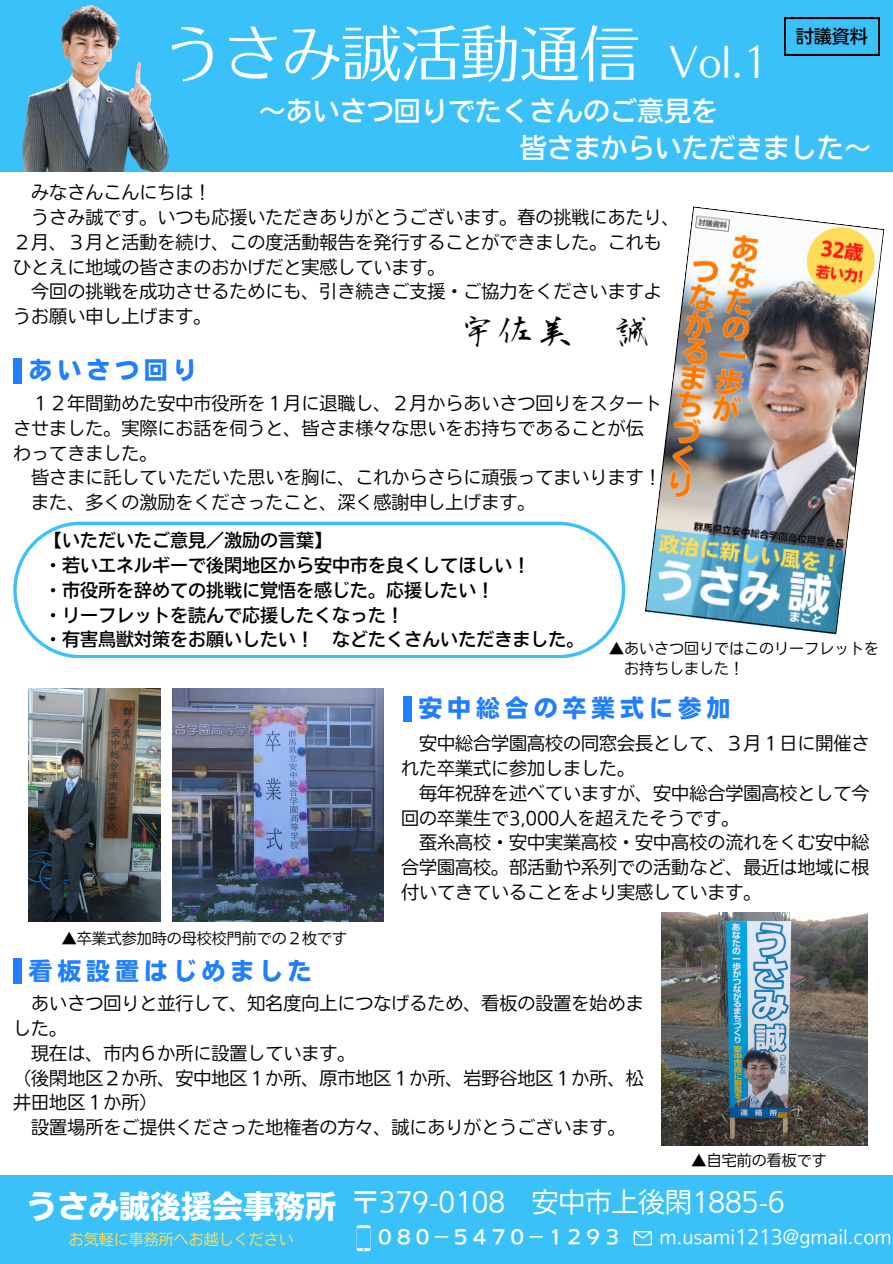
<style>
.page{position:relative;width:893px;height:1264px;background:#fff}
.page>*{position:absolute;margin:0;border:0;box-sizing:border-box;transform-origin:0 0}
.t1{font:59.4px "Nud Motoya Aporo Std W2 b";color:#fff}
.t2{font:40.35px "Nud Motoya Aporo Std W2 b";color:#fff}
.t3{font:39px "Kouzan Brush Font Gyousyo OTF";color:#000}
.t4{font:30.9px "Nud Motoya Cedar Std W6";color:#fff}
.t5{font:27px "Nud Motoya Cedar Std W4";color:#fff}
.t6{font:26.7px "Nud Motoya Cedar Std W2 b";color:#fff}
.t7{font:24px "Nud Motoya Cedar Std W6";letter-spacing:.2em;color:#1f7fff}
.t8{font:18.9px "Nud Motoya Cedar Std W2 b";color:#fff}
.t9{font:18.9px "Nud Motoya Cedar Std W4";color:#fff}
.t10{font:18px/24.8px "Nud Motoya Cedar Std W2 b";color:#000}
.t11{font:18px "Nud Motoya Cedar Std W4";color:#000}
.t12{font:15px "Nud Motoya Cedar Std W2 b";color:#000}
.t13{font:15px "Nud Motoya Cedar Std W2 b";color:#ffde59}
</style>
<div class="page">
<div style="left:0;top:1175px;width:892px;height:88px;background:#3bc1fa"></div>
<div style="left:0;top:0;width:892px;height:172px;background:#3bc1fa"></div>
<svg style="left:633px;top:1231px;width:18px;height:14px"></svg>
<svg style="left:356px;top:1225px;width:15px;height:26px"></svg>
<img style="left:22px;top:4px;width:147px;height:167px">
<img style="left:645px;top:206px;width:239px;height:428px">
<svg style="left:784px;top:18px;width:95px;height:37px"></svg>
<div style="left:13px;top:358px;width:9px;height:25px;background:#1f7fff"></div>
<svg style="left:13px;top:521px;width:612px;height:137px"></svg>
<img style="left:29px;top:688px;width:131px;height:233px">
<img style="left:173px;top:688px;width:210px;height:233px">
<svg style="left:403px;top:696px;width:8px;height:25px"></svg>
<div style="left:13px;top:958px;width:9px;height:25px;background:#1f7fff"></div>
<img style="left:661px;top:913px;width:206px;height:232px">
<p class="t1" style="left:163px;top:24px;width:477px">うさみ誠活動通信</p>
<p class="t5" style="left:259px;top:97px;width:460px">～あいさつ回りでたくさんのご意見を</p>
<p class="t5" style="left:520px;top:134px;width:350px">皆さまからいただきました～</p>
<p class="t11" style="left:795px;top:27px;width:74px">討議資料</p>
<p class="t2" style="left:668px;top:41px;width:101px">Vol.1</p>
<p class="t10" style="left:31px;top:180px;width:182px">みなさんこんにちは！</p>
<p class="t10" style="left:31px;top:205px;width:650px">うさみ誠です。いつも応援いただきありがとうございます。春の挑戦にあたり、</p>
<p class="t10" style="left:13px;top:230px;width:650px">２月、３月と活動を続け、この度活動報告を発行することができました。これも</p>
<p class="t10" style="left:13px;top:254px;width:434px">ひとえに地域の皆さまのおかげだと実感しています。</p>
<p class="t10" style="left:31px;top:279px;width:632px">今回の挑戦を成功させるためにも、引き続きご支援・ご協力をくださいますよ</p>
<p class="t10" style="left:13px;top:304px;width:200px">うお願い申し上げます。</p>
<p class="t3" style="left:457px;top:312px;width:196px">宇佐美 誠</p>
<p class="t7" style="left:29px;top:358px;width:169px">あいさつ回り</p>
<p class="t10" style="left:31px;top:391px;width:632px">１２年間勤めた安中市役所を１月に退職し、２月からあいさつ回りをスタート</p>
<p class="t10" style="left:13px;top:415px;width:632px">させました。実際にお話を伺うと、皆さま様々な思いをお持ちであることが伝</p>
<p class="t10" style="left:13px;top:440px;width:146px">わってきました。</p>
<p class="t10" style="left:31px;top:465px;width:632px">皆さまに託していただいた思いを胸に、これからさらに頑張ってまいります！</p>
<p class="t10" style="left:31px;top:490px;width:506px">また、多くの激励をくださったこと、深く感謝申し上げます。</p>
<p class="t11" style="left:44px;top:531px;width:290px">【いただいたご意見／激励の言葉】</p>
<p class="t11" style="left:44px;top:556px;width:488px">・若いエネルギーで後閑地区から安中市を良くしてほしい！</p>
<p class="t11" style="left:44px;top:581px;width:452px">・市役所を辞めての挑戦に覚悟を感じた。応援したい！</p>
<p class="t11" style="left:44px;top:605px;width:362px">・リーフレットを読んで応援したくなった！</p>
<p class="t11" style="left:44px;top:630px;width:542px">・有害鳥獣対策をお願いしたい！ などたくさんいただきました。</p>
<p class="t12" style="left:609px;top:640px;width:271px">▲あいさつ回りではこのリーフレットを</p>
<p class="t12" style="left:624px;top:661px;width:121px">お持ちしました！</p>
<p class="t7" style="left:418px;top:696px;width:313px">安中総合の卒業式に参加</p>
<p class="t10" style="left:401px;top:731px;width:470px;text-indent:18px">安中総合学園高校の同窓会長として、３月１日に開催された卒業式に参加しました。</p>
<p class="t10" style="left:401px;top:780px;width:470px;text-indent:18px">毎年祝辞を述べていますが、安中総合学園高校として今回の卒業生で3,000人を超えたそうです。</p>
<p class="t10" style="left:401px;top:830px;width:470px;text-align:justify;text-indent:18px">蚕糸高校・安中実業高校・安中高校の流れをくむ安中総合学園高校。部活動や系列での活動など、最近は地域に根付いてきていることをより実感しています。</p>
<p class="t12" style="left:62px;top:930px;width:286px">▲卒業式参加時の母校校門前での２枚です</p>
<p class="t7" style="left:29px;top:958px;width:285px">看板設置はじめました</p>
<p class="t10" style="left:13px;top:991px;width:632px;text-indent:18px">あいさつ回りと並行して、知名度向上につなげるため、看板の設置を始めました。</p>
<p class="t10" style="left:31px;top:1040px;width:326px">現在は、市内６か所に設置しています。</p>
<p class="t10" style="left:13px;top:1065px;width:632px">（後閑地区２か所、安中地区１か所、原市地区１か所、岩野谷地区１か所、松井田地区１か所）</p>
<p class="t10" style="left:31px;top:1114px;width:596px">設置場所をご提供くださった地権者の方々、誠にありがとうございます。</p>
<p class="t12" style="left:691px;top:1152px;width:136px">▲自宅前の看板です</p>
<p class="t4" style="left:26px;top:1190px;width:311px">うさみ誠後援会事務所</p>
<p class="t6" style="left:352px;top:1187px;width:434px">〒379-0108 安中市上後閑1885-6</p>
<p class="t9" style="left:375px;top:1227px;width:248px">０８０－５４７０－１２９３</p>
<p class="t8" style="left:659px;top:1227px;width:234px">m.usami1213@gmail.com</p>
<p class="t13" style="left:69px;top:1232px;width:226px">お気軽に事務所へお越しください</p>
</div>
